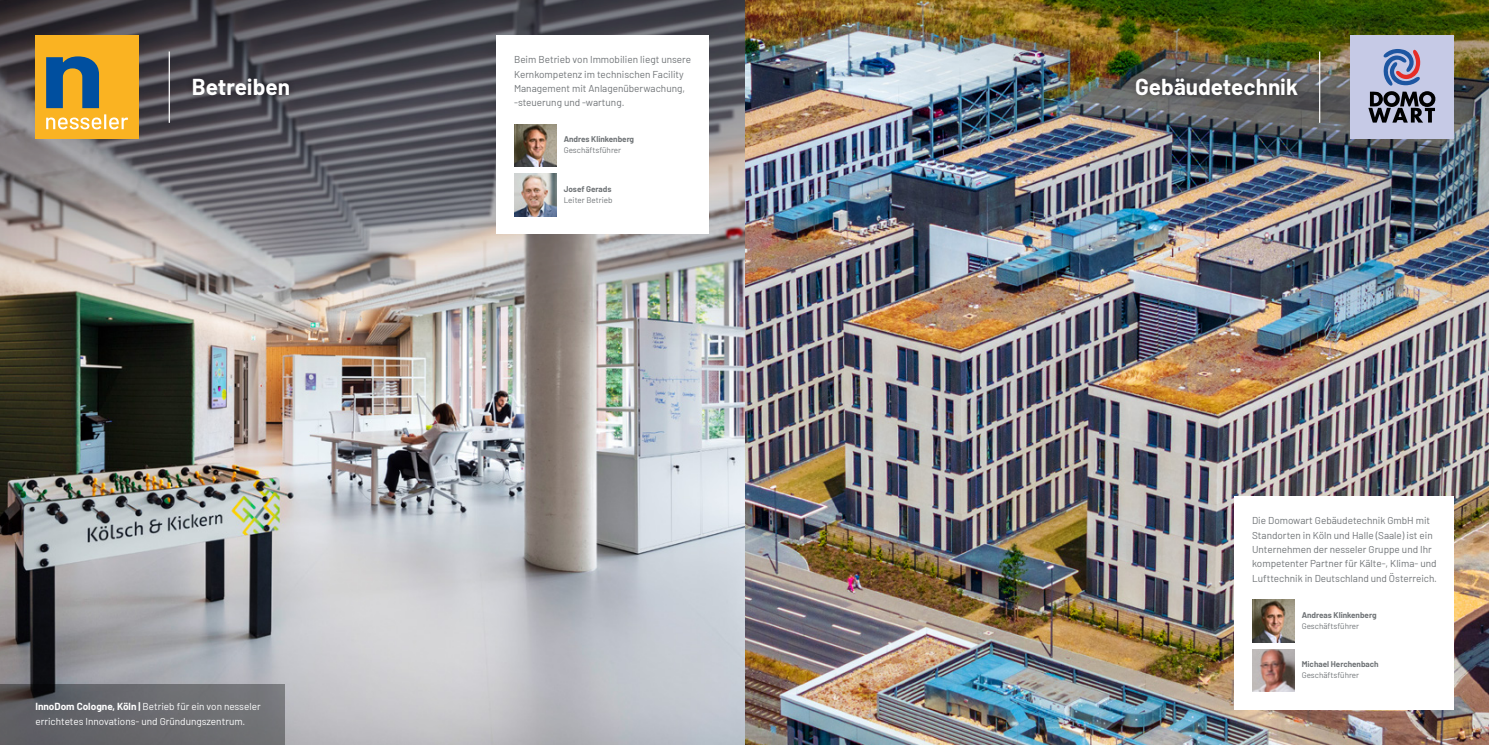
<style>
.page{position:relative;width:1489px;height:745px;background:#fff}
.page>*{position:absolute;margin:0;border:0;box-sizing:border-box;transform-origin:0 0}
.t1{font:700 22.5px "Barlow";color:#fff}
.t2{font:10px/14.4px "Barlow";color:#707477}
.t3{font:10px/14.4px "Barlow";color:#fff}
.t4{font:700 8.12px "Barlow";color:#707477}
.t5{font:8.12px "Barlow";color:#707477}
.s1{font-weight:700}
</style>
<div class="page">
<img style="left:0;top:347px;width:1488px;height:397px">
<img style="left:654px;top:0;width:834px;height:400px">
<img style="left:0;top:0;width:744px;height:347px">
<div style="left:185px;top:71px;width:112px;height:31px;background:#000;opacity:.4"></div>
<hr style="left:169px;top:51px;width:1px;height:72px;background:#fff">
<div style="left:35px;top:35px;width:104px;height:104px;background:#fab322"></div>
<svg style="left:46px;top:56px;width:53px;height:52px"></svg>
<svg style="left:46px;top:114px;width:82px;height:15px"></svg>
<div style="left:1350px;top:35px;width:103px;height:104px;background:#c6cae6"></div>
<svg style="left:1368px;top:49px;width:67px;height:74px"></svg>
<div style="left:1234px;top:496px;width:219px;height:213px;background:#fff"></div>
<img style="left:1252px;top:599px;width:42px;height:42px">
<img style="left:1252px;top:649px;width:42px;height:42px">
<div style="left:496px;top:35px;width:213px;height:199px;background:#fff"></div>
<img style="left:514px;top:124px;width:42px;height:43px">
<img style="left:514px;top:174px;width:42px;height:42px">
<div style="left:1128px;top:44px;width:199px;height:85px;background:#000;opacity:.4"></div>
<hr style="left:1318px;top:51px;width:2px;height:72px;background:#fff">
<svg style="left:0;top:683px;width:285px;height:61px;background:#66676b"></svg>
<h1 class="t1" style="left:192px;top:70px;width:100px">Betreiben</h1>
<p class="t3" style="left:35px;top:698px;width:227px"><span class="s1">InnoDom Cologne, Köln |</span> Betrieb für ein von nesseler errichtetes Innovations- und Gründungszentrum.</p>
<p class="t2" style="left:514px;top:52px;width:179px">Beim Betrieb von Immobilien liegt unsere Kernkompetenz im technischen Facility Management mit Anlagenüberwachung, -steuerung und -wartung.</p>
<p class="t4" style="left:563px;top:133px;width:72px">Andres Klinkenberg</p>
<p class="t5" style="left:563px;top:144px;width:59px">Geschäftsführer</p>
<p class="t4" style="left:563px;top:183px;width:49px">Josef Gerads</p>
<p class="t5" style="left:563px;top:194px;width:50px">Leiter Betrieb</p>
<h1 class="t1" style="left:1135px;top:70px;width:164px">Gebäudetechnik</h1>
<p class="t2" style="left:1251px;top:512px;width:186px">Die Domowart Gebäudetechnik GmbH mit Standorten in Köln und Halle (Saale) ist ein Unternehmen der nesseler Gruppe und Ihr kompetenter Partner für Kälte-, Klima- und Lufttechnik in Deutschland und Österreich.</p>
<p class="t4" style="left:1301px;top:608px;width:76px">Andreas Klinkenberg</p>
<p class="t5" style="left:1301px;top:619px;width:59px">Geschäftsführer</p>
<p class="t4" style="left:1301px;top:658px;width:78px">Michael Herchenbach</p>
<p class="t5" style="left:1301px;top:669px;width:59px">Geschäftsführer</p>
</div>
